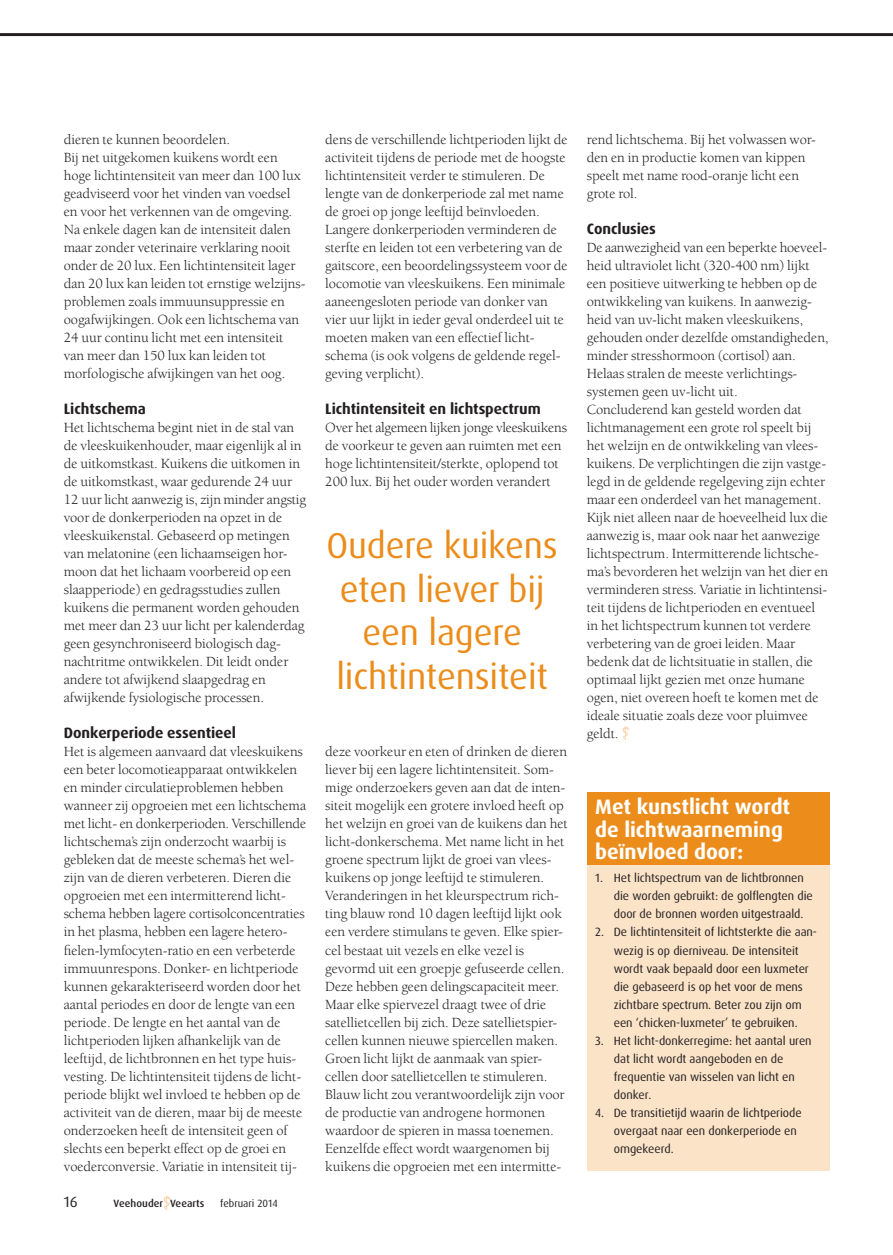
<style>
.page{position:relative;width:893px;height:1255px;background:#fff}
.page>*{position:absolute;margin:0;border:0;box-sizing:border-box;transform-origin:0 0}
.t1{font:36px/43.5px "Dax OT";letter-spacing:-.005em;color:#eb8c1b;text-align:center}
.t2{font:700 21px/22.5px "Dax OT";letter-spacing:-.005em;color:#fff}
.t3{font:700 15px "Dax OT";letter-spacing:-.005em;color:#231f20}
.t4{font:15px "Dax OT";color:#231f20}
.t5{font:14.4px/18px "Berkeley Std";letter-spacing:-.005em;color:#231f20}
.t6{font:12px/18px "Dax OT";letter-spacing:-.005em;color:#231f20}
.t7{font:500 10.5px "Dax OT";letter-spacing:.005em;color:#231f20}
.t8{font:10.5px "Dax OT";color:#231f20}
</style>
<div class="page">
<div style="left:587px;top:828px;width:242px;height:342px;background:#fbe3c8"></div>
<div style="left:587px;top:792px;width:242px;height:72px;background:#eb8c1b"></div>
<svg style="left:163px;top:1196px;width:8px;height:14px"></svg>
<hr style="left:0;top:33px;width:893px;height:3px;background:#231f20">
<svg style="left:622px;top:726px;width:7px;height:14px"></svg>
<p class="t5" style="left:64px;top:131px;width:243px">dieren te kunnen beoordelen.<br>Bij net uitgekomen kuikens wordt een hoge lichtintensiteit van meer dan 100 lux geadviseerd voor het vinden van voedsel en voor het verkennen van de omgeving.<br>Na enkele dagen kan de intensiteit dalen maar zonder veterinaire verklaring nooit onder de 20 lux. Een lichtintensiteit lager dan 20 lux kan leiden tot ernstige welzijns&shy;problemen zoals immuunsuppressie en oogafwijkingen. Ook een lichtschema van 24 uur continu licht met een intensiteit van meer dan 150 lux kan leiden tot morfologische afwijkingen van het oog.</p>
<p class="t3" style="left:64px;top:399px;width:84px">Lichtschema</p>
<p class="t5" style="left:64px;top:419px;width:244px">Het lichtschema begint niet in de stal van de vleeskuikenhouder, maar eigenlijk al in de uitkomstkast. Kuikens die uitkomen in de uitkomstkast, waar gedurende 24 uur 12 uur licht aanwezig is, zijn minder angstig voor de donkerperioden na opzet in de vleeskuikenstal. Gebaseerd op metingen van melatonine (een lichaamseigen hor&shy;moon dat het lichaam voorbereid op een slaapperiode) en gedragsstudies zullen kuikens die permanent worden gehouden met meer dan 23 uur licht per kalenderdag geen gesynchroniseerd biologisch dag&shy;nachtritme ontwikkelen. Dit leidt onder andere tot afwijkend slaapgedrag en afwijkende fysiologische processen.</p>
<p class="t3" style="left:64px;top:723px;width:174px">Donkerperiode essentieel</p>
<p class="t5" style="left:64px;top:743px;width:244px">Het is algemeen aanvaard dat vleeskuikens een beter locomotieapparaat ontwikkelen en minder circulatieproblemen hebben wanneer zij opgroeien met een lichtschema met licht- en donkerperioden. Verschillende lichtschema’s zijn onderzocht waarbij is gebleken dat de meeste schema’s het wel&shy;zijn van de dieren verbeteren. Dieren die opgroeien met een intermitterend licht&shy;schema hebben lagere cortisolconcentraties in het plasma, hebben een lagere hetero&shy;fielen-lymfocyten-ratio en een verbeterde immuunrespons. Donker- en lichtperiode kunnen gekarakteriseerd worden door het aantal periodes en door de lengte van een periode. De lengte en het aantal van de lichtperioden lijken afhankelijk van de leeftijd, de lichtbronnen en het type huis&shy;vesting. De lichtintensiteit tijdens de licht&shy;periode blijkt wel invloed te hebben op de activiteit van de dieren, maar bij de meeste onderzoeken heeft de intensiteit geen of slechts een beperkt effect op de groei en voederconversie. Variatie in intensiteit tij-</p>
<p class="t4" style="left:64px;top:1191px;width:15px">16</p>
<p class="t7" style="left:114px;top:1196px;width:92px">Veehouder Veearts</p>
<p class="t8" style="left:220px;top:1196px;width:59px">februari 2014</p>
<p class="t5" style="left:325px;top:131px;width:244px">dens de verschillende lichtperioden lijkt de activiteit tijdens de periode met de hoogste lichtintensiteit verder te stimuleren. De lengte van de donkerperiode zal met name de groei op jonge leeftijd beïnvloeden.<br>Langere donkerperioden verminderen de sterfte en leiden tot een verbetering van de gaitscore, een beoordelingssysteem voor de locomotie van vleeskuikens. Een minimale aaneengesloten periode van donker van vier uur lijkt in ieder geval onderdeel uit te moeten maken van een effectief licht&shy;schema (is ook volgens de geldende regel&shy;geving verplicht).</p>
<p class="t3" style="left:325px;top:399px;width:217px">Lichtintensiteit en lichtspectrum</p>
<p class="t5" style="left:325px;top:419px;width:243px">Over het algemeen lijken jonge vleeskuikens de voorkeur te geven aan ruimten met een hoge lichtintensiteit/sterkte, oplopend tot 200 lux. Bij het ouder worden verandert</p>
<h1 class="t1" style="left:327px;top:524px;width:233px">Oudere kuikens eten liever bij een lagere lichtintensiteit</h1>
<p class="t5" style="left:325px;top:743px;width:244px">deze voorkeur en eten of drinken de dieren liever bij een lagere lichtintensiteit. Som&shy;mige onderzoekers geven aan dat de inten&shy;siteit mogelijk een grotere invloed heeft op het welzijn en groei van de kuikens dan het licht-donkerschema. Met name licht in het groene spectrum lijkt de groei van vlees&shy;kuikens op jonge leeftijd te stimuleren.<br>Veranderingen in het kleurspectrum rich&shy;ting blauw rond 10 dagen leeftijd lijkt ook een verdere stimulans te geven. Elke spier&shy;cel bestaat uit vezels en elke vezel is gevormd uit een groepje gefuseerde cellen.<br>Deze hebben geen delingscapaciteit meer.<br>Maar elke spiervezel draagt twee of drie satellietcellen bij zich. Deze satellietspier&shy;cellen kunnen nieuwe spiercellen maken.<br>Groen licht lijkt de aanmaak van spier&shy;cellen door satellietcellen te stimuleren.<br>Blauw licht zou verantwoordelijk zijn voor de productie van androgene hormonen waardoor de spieren in massa toenemen.<br>Eenzelfde effect wordt waargenomen bij kuikens die opgroeien met een intermitte-</p>
<p class="t5" style="left:587px;top:131px;width:231px">rend lichtschema. Bij het volwassen wor&shy;den en in productie komen van kippen speelt met name rood-oranje licht een grote rol.</p>
<p class="t3" style="left:587px;top:219px;width:71px">Conclusies</p>
<p class="t5" style="left:587px;top:239px;width:243px">De aanwezigheid van een beperkte hoeveel&shy;heid ultraviolet licht (320-400 nm) lijkt een positieve uitwerking te hebben op de ontwikkeling van kuikens. In aanwezig&shy;heid van uv-licht maken vleeskuikens, gehouden onder dezelfde omstandigheden, minder stresshormoon (cortisol) aan.<br>Helaas stralen de meeste verlichtings&shy;systemen geen uv-licht uit.<br>Concluderend kan gesteld worden dat lichtmanagement een grote rol speelt bij het welzijn en de ontwikkeling van vlees&shy;kuikens. De verplichtingen die zijn vastge&shy;legd in de geldende regelgeving zijn echter maar een onderdeel van het management.<br>Kijk niet alleen naar de hoeveelheid lux die aanwezig is, maar ook naar het aanwezige lichtspectrum. Intermitterende lichtsche&shy;ma’s bevorderen het welzijn van het dier en verminderen stress. Variatie in lichtintensi&shy;teit tijdens de lichtperioden en eventueel in het lichtspectrum kunnen tot verdere verbetering van de groei leiden. Maar bedenk dat de lichtsituatie in stallen, die optimaal lijkt gezien met onze humane ogen, niet overeen hoeft te komen met de ideale situatie zoals deze voor pluimvee geldt.</p>
<h2 class="t2" style="left:595px;top:795px;width:196px">Met kunstlicht wordt de lichtwaarneming beïnvloed door:</h2>
<p class="t6" style="left:614px;top:869px;width:200px;text-indent:-18px">1. Het lichtspectrum van de lichtbronnen die worden gebruikt: de golflengten die door de bronnen worden uitgestraald.</p>
<p class="t6" style="left:614px;top:923px;width:205px;text-indent:-18px">2. De lichtintensiteit of lichtsterkte die aan&shy;wezig is op dierniveau. De intensiteit wordt vaak bepaald door een luxmeter die gebaseerd is op het voor de mens zichtbare spectrum. Beter zou zijn om een ‘chicken-luxmeter’ te gebruiken.</p>
<p class="t6" style="left:614px;top:1031px;width:199px;text-indent:-18px">3. Het licht-donkerregime: het aantal uren dat licht wordt aangeboden en de frequentie van wisselen van licht en donker.</p>
<p class="t6" style="left:614px;top:1103px;width:189px;text-indent:-18px">4. De transitietijd waarin de lichtperiode overgaat naar een donkerperiode en omgekeerd.</p>
</div>
